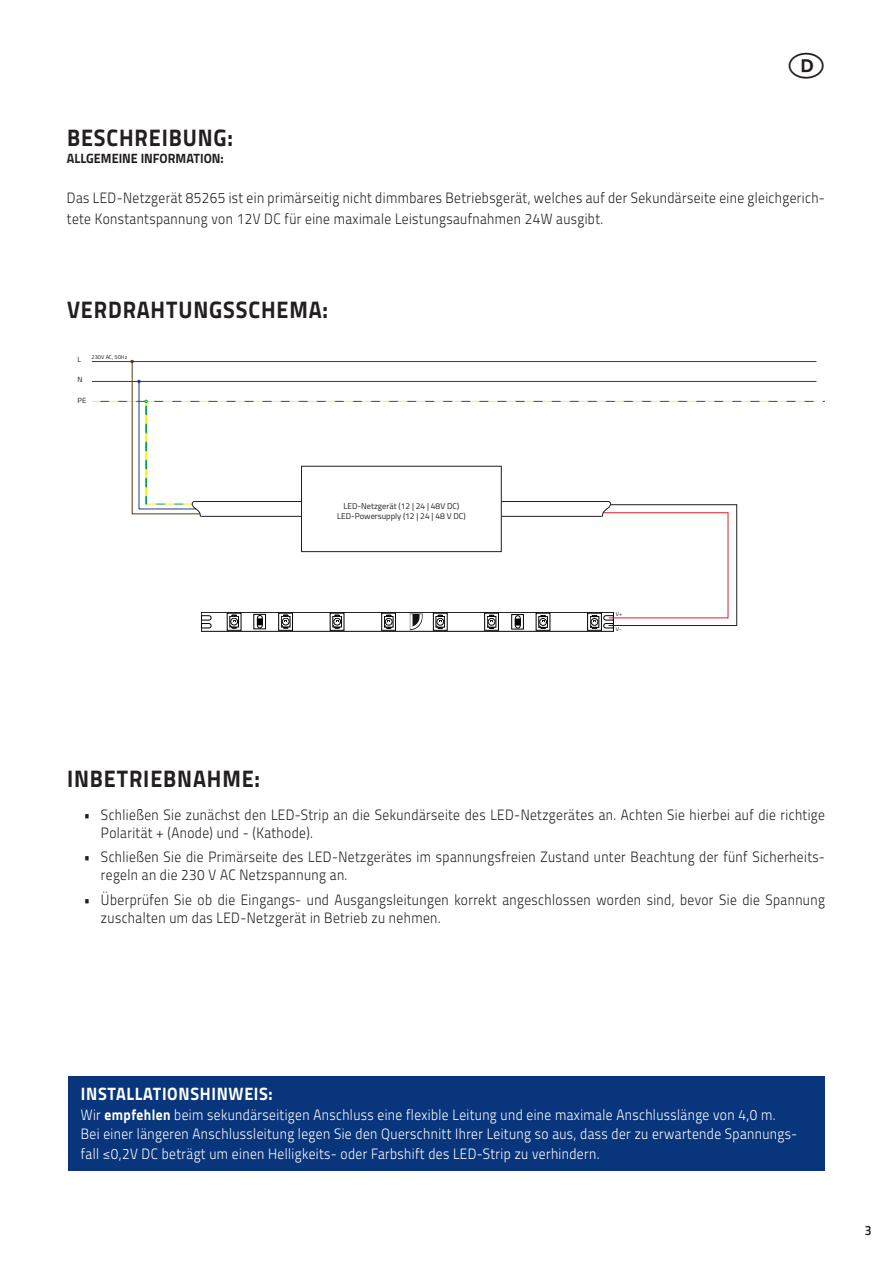
<style>
.page{position:relative;width:893px;height:1263px;background:#fff}
.page>*{position:absolute;margin:0;border:0;box-sizing:border-box;transform-origin:0 0}
.t1{font:700 24px "Titillium";letter-spacing:.04em;color:#231f20;scale:.9 1}
.t2{font:700 18px "Titillium";letter-spacing:.04em;color:#fff;scale:.9 1}
.t3{font:300 15px/18px "Titillium";letter-spacing:.03em;color:#231f20;scale:.9 1}
.t4{font:300 15px/19.5px "Titillium";letter-spacing:.03em;color:#fff;scale:.9 1}
.t5{font:700 13.5px "Titillium";color:#231f20;scale:.93 1}
.t6{font:600 13.5px "Titillium";color:#231f20;scale:.9 1}
.t7{font:8.4px/10.1px "Titillium";color:#231f20;text-align:center}
.t8{font:7.5px "Titillium";color:#231f20}
.t9{font:5.7px "Titillium";color:#231f20}
.s1{font-weight:700}
</style>
<div class="page">
<div style="left:68px;top:1076px;width:757px;height:95px;background:#08357c"></div>
<div style="left:201px;top:612px;width:413px;height:19px;border:1px solid #000001"></div>
<svg style="left:92px;top:360px;width:733px;height:270px"></svg>
<p class="t1" style="left:67px;top:120px;width:186px">BESCHREIBUNG:</p>
<p class="t5" style="left:67px;top:148px;width:170px">ALLGEMEINE INFORMATION:</p>
<p class="t3" style="left:67px;top:186px;width:844px;line-height:21.6px">Das LED-Netzgerät 85265 ist ein primärseitig nicht dimmbares Betriebsgerät, welches auf der Sekundärseite eine gleichgerich&shy;tete Konstantspannung von 12V DC für eine maximale Leistungsaufnahmen 24W ausgibt.</p>
<p class="t1" style="left:67px;top:291px;width:291px">VERDRAHTUNGSSCHEMA:</p>
<p class="t9" style="left:92px;top:353px;width:37px">230V AC, 50Hz</p>
<p class="t8" style="left:78px;top:354px;width:5px">L</p>
<p class="t8" style="left:78px;top:374px;width:7px">N</p>
<p class="t8" style="left:78px;top:395px;width:10px">PE</p>
<p class="t7" style="left:337px;top:500px;width:130px">LED-Netzgerät (12 | 24 | 48V DC)<br>LED-Powersupply (12 | 24 | 48 V DC)</p>
<p class="t9" style="left:616px;top:610px;width:8px">V+</p>
<p class="t9" style="left:616px;top:625px;width:7px">V-</p>
<p class="t1" style="left:67px;top:760px;width:216px">INBETRIEBNAHME:</p>
<p class="t3" style="left:101px;top:805px;width:806px;text-indent:-17px">• Schließen Sie zunächst den LED-Strip an die Sekundärseite des LED-Netzgerätes an. Achten Sie hierbei auf die richtige<br>Polarität + (Anode) und - (Kathode).</p>
<p class="t3" style="left:101px;top:847px;width:806px;text-indent:-17px">• Schließen Sie die Primärseite des LED-Netzgerätes im spannungsfreien Zustand unter Beachtung der fünf Sicherheits&shy;regeln an die 230 V AC Netzspannung an.</p>
<p class="t3" style="left:101px;top:890px;width:806px;text-indent:-17px">• Überprüfen Sie ob die Eingangs- und Ausgangsleitungen korrekt angeschlossen worden sind, bevor Sie die Spannung zuschalten um das LED-Netzgerät in Betrieb zu nehmen.</p>
<p class="t2" style="left:81px;top:1080px;width:215px">INSTALLATIONSHINWEIS:</p>
<p class="t4" style="left:81px;top:1104px;width:798px">Wir <span class="s1">empfehlen</span> beim sekundärseitigen Anschluss eine flexible Leitung und eine maximale Anschlusslänge von 4,0 m.<br>Bei einer längeren Anschlussleitung legen Sie den Querschnitt Ihrer Leitung so aus, dass der zu erwartende Spannungs&shy;fall ≤0,2V DC beträgt um einen Helligkeits- oder Farbshift des LED-Strip zu verhindern.</p>
<p class="t6" style="left:865px;top:1220px;width:9px">3</p>
</div>
